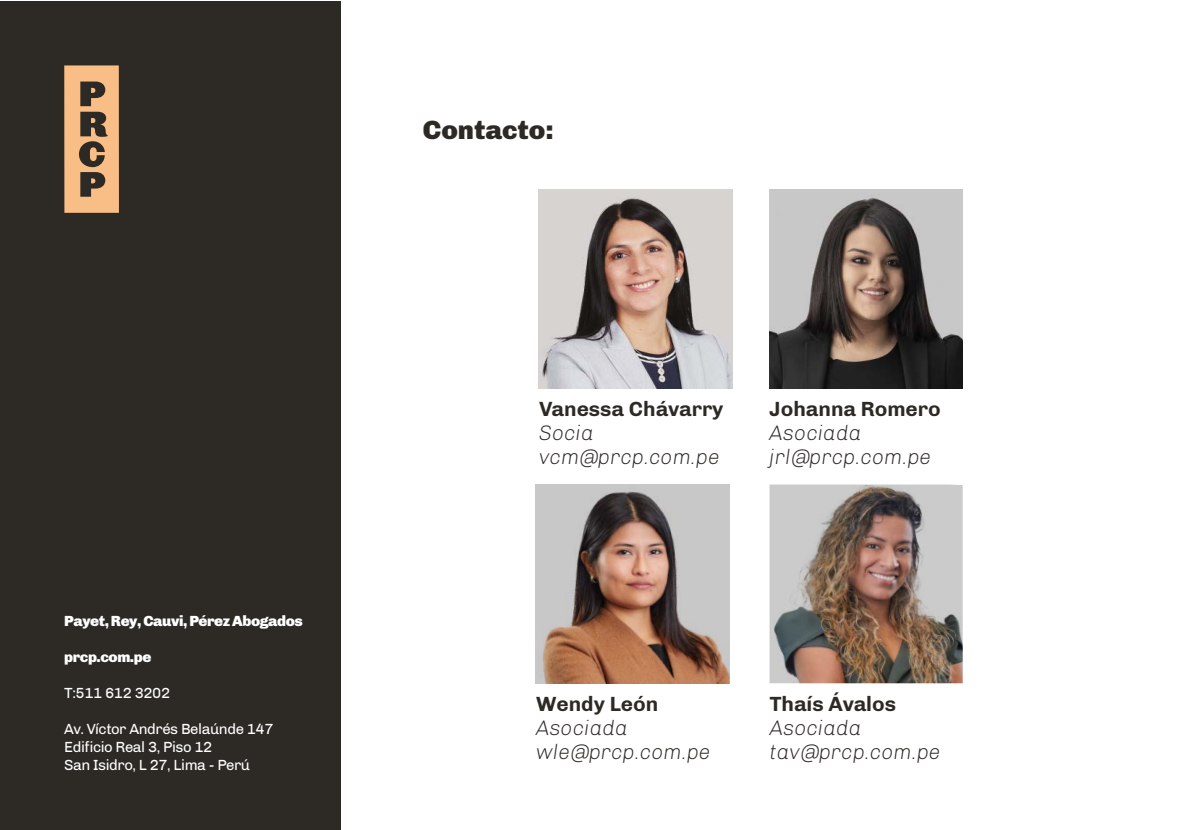
<style>
.page{position:relative;width:1191px;height:830px;background:#fff}
.page>*{position:absolute;margin:0;border:0;box-sizing:border-box;transform-origin:0 0}
.t1{font:900 27px "Chivo";color:#2d2a26}
.t2{font:italic 300 21px/24px "Chivo";color:#2d2a26}
.t3{font:700 21px "Chivo";color:#2d2a26}
.t4{font:15px/18px "Chivo";letter-spacing:-.03em;color:#fff}
.t5{font:900 15px "Chivo";letter-spacing:-.03em;color:#fff}
</style>
<div class="page">
<div style="left:0;top:1px;width:340px;height:828px;background:#2d2a26"></div>
<div style="left:64px;top:65px;width:55px;height:148px;background:#f9bd86"></div>
<svg style="left:79px;top:81px;width:29px;height:116px"></svg>
<img style="left:539px;top:189px;width:193px;height:199px">
<img style="left:769px;top:189px;width:193px;height:199px">
<img style="left:536px;top:484px;width:193px;height:199px">
<img style="left:769px;top:484px;width:193px;height:199px">
<p class="t5" style="left:64px;top:612px;width:240px">Payet, Rey, Cauvi, Pérez Abogados</p>
<p class="t5" style="left:64px;top:648px;width:89px">prcp.com.pe</p>
<p class="t4" style="left:64px;top:684px;width:107px">T:511 612 3202</p>
<p class="t4" style="left:64px;top:720px;width:211px">Av. Víctor Andrés Belaúnde 147<br>Edificio Real 3, Piso 12<br>San Isidro, L 27, Lima - Perú</p>
<p class="t1" style="left:423px;top:114px;width:132px">Contacto:</p>
<p class="t3" style="left:539px;top:396px;width:186px">Vanessa Chávarry</p>
<p class="t2" style="left:539px;top:421px;width:182px">Socia vcm@prcp.com.pe</p>
<p class="t3" style="left:769px;top:396px;width:173px">Johanna Romero</p>
<p class="t2" style="left:769px;top:421px;width:163px">Asociada jrl@prcp.com.pe</p>
<p class="t3" style="left:536px;top:691px;width:124px">Wendy León</p>
<p class="t2" style="left:536px;top:715px;width:176px">Asociada wle@prcp.com.pe</p>
<p class="t3" style="left:769px;top:691px;width:128px">Thaís Ávalos</p>
<p class="t2" style="left:769px;top:715px;width:173px">Asociada tav@prcp.com.pe</p>
</div>
